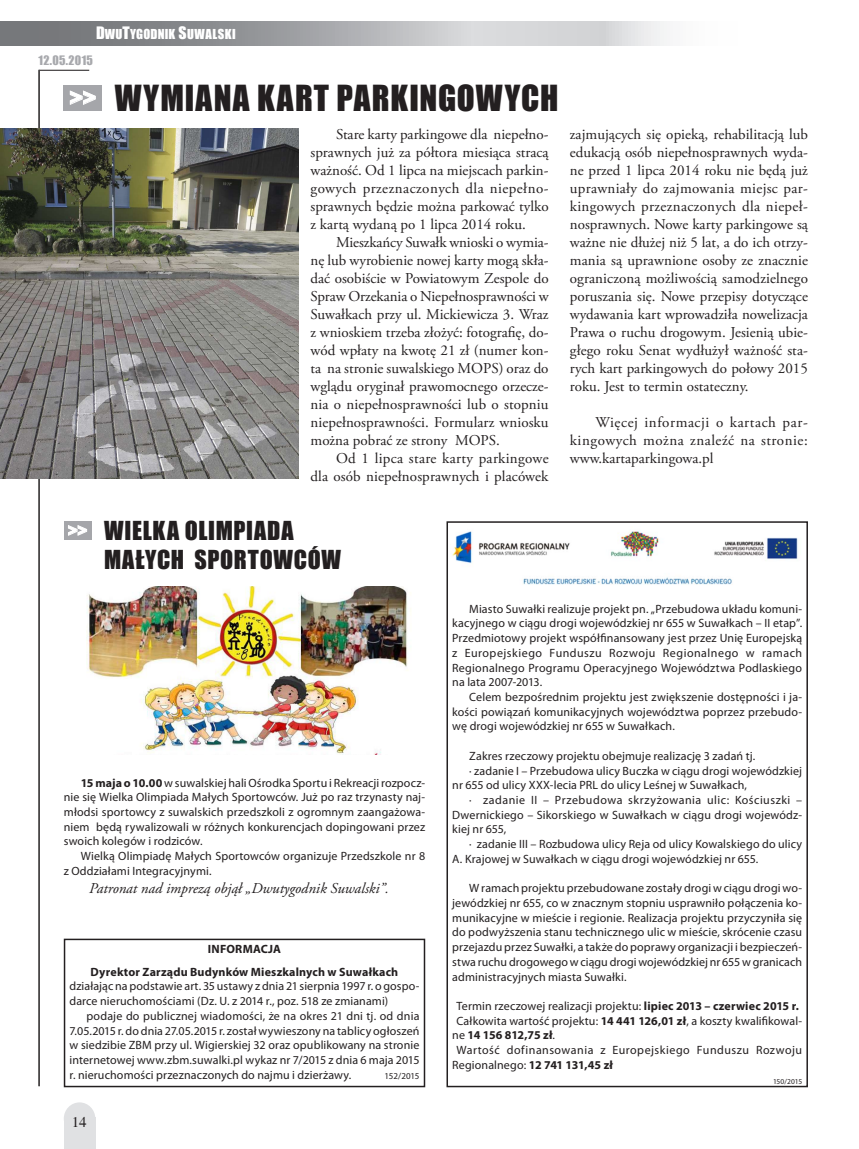
<style>
.page{position:relative;width:859px;height:1149px;background:#fff}
.page>*{position:absolute;margin:0;border:0;box-sizing:border-box;transform-origin:0 0}
.t1{font:33px "Impact";letter-spacing:.035em;color:#231f20}
.t2{font:24px/28.8px "Impact";letter-spacing:.03em;color:#231f20}
.t3{font:19.35px "Impact";color:#fff;scale:.94 1}
.t4{font:15px/18px "Adobe Garamond Pro";color:#231f20;text-align:justify}
.t5{font:italic 15px "Adobe Garamond Pro";color:#231f20}
.t6{font:15px "Times";color:#231f20}
.t7{font:12.6px "Impact";letter-spacing:.015em;color:#fff}
.t8{font:12px/14.7px "Myriad Pro";letter-spacing:.01em;color:#231f20;text-align:justify}
.t9{font:12px "Myriad Pro";letter-spacing:.04em;color:#231f20}
.t10{font:700 12px/22.2px "Myriad Pro";letter-spacing:.015em;color:#231f20;text-align:center}
.t11{font:700 12px "Myriad Pro";letter-spacing:-.025em;color:#231f20}
.t12{font:12px "Impact";letter-spacing:.03em;color:#a8a9ad}
.t13{font:9px "Myriad Pro";letter-spacing:-.02em;color:#231f20}
.t14{font:7.5px "Myriad Pro";letter-spacing:-.02em;color:#231f20}
.s1{font-size:15.75px}
.s2{font-size:26.7px;color:#fff}
.s3{font-weight:700}
.s4{font-weight:400}
</style>
<div class="page">
<hr style="left:39px;top:70px;width:1px;height:1015px;background:#231f20">
<hr style="left:39px;top:70px;width:50px;height:1px;background:#231f20">
<div style="left:64px;top:1101px;width:31px;height:33px;background:#e0e1e3;border-radius:50%"></div>
<div style="left:64px;top:1117px;width:31px;height:31px;background:#e0e1e3"></div>
<svg style="left:0;top:21px;width:667px;height:24px;background:#abadaf"></svg>
<div style="left:64px;top:521px;width:27px;height:19px;background:#a5a6aa"></div>
<svg style="left:68px;top:525px;width:19px;height:10px"></svg>
<img style="left:86px;top:586px;width:322px;height:168px">
<img style="left:0;top:129px;width:298px;height:349px">
<div style="left:64px;top:85px;width:38px;height:26px;background:#a5a6aa"></div>
<svg style="left:70px;top:91px;width:26px;height:13px"></svg>
<div style="left:446px;top:521px;width:362px;height:565px;border:2px solid #231f20"></div>
<img style="left:452px;top:531px;width:346px;height:54px">
<div style="left:64px;top:938px;width:361px;height:148px;border:2px solid #231f20"></div>
<p class="t7" style="left:96px;top:25px;width:141px"><span class="s1">D</span>WU<span class="s1">T</span>YGODNIK <span class="s1">S</span>UWALSKI</p>
<p class="t12" style="left:38px;top:51px;width:56px">12.05.2015</p>
<h1 class="t1" style="left:70px;top:73px;width:490px"><span class="s2">&gt;&gt;</span> WYMIANA KART PARKINGOWYCH</h1>
<p class="t4" style="left:310px;top:125px;width:240px;text-indent:26px">Stare karty parkingowe dla niepełno&shy;sprawnych już za półtora miesiąca stracą ważność. Od 1 lipca na miejscach parkin&shy;gowych przeznaczonych dla niepełno&shy;sprawnych będzie można parkować tylko z kartą wydaną po 1 lipca 2014 roku.</p>
<p class="t4" style="left:310px;top:233px;width:240px;text-indent:26px">Mieszkańcy Suwałk wnioski o wymia&shy;nę lub wyrobienie nowej karty mogą skła&shy;dać osobiście w Powiatowym Zespole do Spraw Orzekania o Niepełnosprawności w Suwałkach przy ul. Mickiewicza 3. Wraz z wnioskiem trzeba złożyć: fotografię, do&shy;wód wpłaty na kwotę 21 zł (numer kon&shy;ta na stronie suwalskiego MOPS) oraz do wglądu oryginał prawomocnego orzecze&shy;nia o niepełnosprawności lub o stopniu niepełnosprawności. Formularz wniosku można pobrać ze strony MOPS.</p>
<p class="t4" style="left:310px;top:449px;width:240px;text-align:right">Od 1 lipca stare karty parkingowe<br>dla osób niepełnosprawnych i placówek</p>
<p class="t4" style="left:570px;top:125px;width:240px">zajmujących się opieką, rehabilitacją lub edukacją osób niepełnosprawnych wyda&shy;ne przed 1 lipca 2014 roku nie będą już uprawniały do zajmowania miejsc par&shy;kingowych przeznaczonych dla niepeł&shy;nosprawnych. Nowe karty parkingowe są ważne nie dłużej niż 5 lat, a do ich otrzy&shy;mania są uprawnione osoby ze znacznie ograniczoną możliwością samodzielnego poruszania się. Nowe przepisy dotyczące wydawania kart wprowadziła nowelizacja Prawa o ruchu drogowym. Jesienią ubie&shy;głego roku Senat wydłużył ważność sta&shy;rych kart parkingowych do połowy 2015 roku. Jest to termin ostateczny.</p>
<p class="t4" style="left:570px;top:413px;width:240px;text-indent:26px">Więcej informacji o kartach par&shy;kingowych można znaleźć na stronie: www.kartaparkingowa.pl</p>
<h3 class="t3" style="left:68px;top:515px;width:22px">&gt;&gt;</h3>
<h2 class="t2" style="left:104px;top:515px;width:238px">WIELKA OLIMPIADA<br>MAŁYCH SPORTOWCÓW</h2>
<p class="t8" style="left:64px;top:775px;width:363px;text-indent:17px"><span class="s3">15 maja o 10.00</span> w suwalskiej hali Ośrodka Sportu i Rekreacji rozpocz&shy;nie się Wielka Olimpiada Małych Sportowców. Już po raz trzynasty naj&shy;młodsi sportowcy z suwalskich przedszkoli z ogromnym zaangażowa&shy;niem będą rywalizowali w różnych konkurencjach dopingowani przez swoich kolegów i rodziców.</p>
<p class="t8" style="left:64px;top:848px;width:363px;text-indent:17px">Wielką Olimpiadę Małych Sportowców organizuje Przedszkole nr 8 z Oddziałami Integracyjnymi.</p>
<p class="t5" style="left:89px;top:878px;width:301px">Patronat nad imprezą objął „Dwutygodnik Suwalski”.</p>
<p class="t10" style="left:91px;top:938px;width:309px">INFORMACJA<br>Dyrektor Zarządu Budynków Mieszkalnych w Suwałkach</p>
<p class="t8" style="left:70px;top:978px;width:351px">działając na podstawie art. 35 ustawy z dnia 21 sierpnia 1997 r. o gospo&shy;darce nieruchomościami (Dz. U. z 2014 r., poz. 518 ze zmianami)</p>
<p class="t8" style="left:70px;top:1008px;width:351px;text-indent:17px">podaje do publicznej wiadomości, że na okres 21 dni tj. od dnia 7.05.2015 r. do dnia 27.05.2015 r. został wywieszony na tablicy ogłoszeń w siedzibie ZBM przy ul. Wigierskiej 32 oraz opublikowany na stronie internetowej www.zbm.suwalki.pl wykaz nr 7/2015 z dnia 6 maja 2015 r. nieruchomości przeznaczonych do najmu i dzierżawy.</p>
<p class="t13" style="left:385px;top:1070px;width:36px">152/2015</p>
<p class="t6" style="left:72px;top:1113px;width:16px">14</p>
<p class="t8" style="left:452px;top:601px;width:351px;text-indent:17px">Miasto Suwałki realizuje projekt pn. „Przebudowa układu komuni&shy;kacyjnego w ciągu drogi wojewódzkiej nr 655 w Suwałkach – II etap”.<br>Przedmiotowy projekt współfinansowany jest przez Unię Europejską z Europejskiego Funduszu Rozwoju Regionalnego w ramach Regionalnego Programu Operacyjnego Województwa Podlaskiego na lata 2007-2013.</p>
<p class="t8" style="left:452px;top:689px;width:351px;text-indent:17px">Celem bezpośrednim projektu jest zwiększenie dostępności i ja&shy;kości powiązań komunikacyjnych województwa poprzez przebudo&shy;wę drogi wojewódzkiej nr 655 w Suwałkach.</p>
<p class="t8" style="left:469px;top:748px;width:287px">Zakres rzeczowy projektu obejmuje realizację 3 zadań tj.</p>
<p class="t8" style="left:469px;top:763px;width:334px">· zadanie I – Przebudowa ulicy Buczka w ciągu drogi wojewódzkiej</p>
<p class="t8" style="left:452px;top:778px;width:296px">nr 655 od ulicy XXX-lecia PRL do ulicy Leśnej w Suwałkach,</p>
<p class="t9" style="left:469px;top:793px;width:334px">· zadanie II – Przebudowa skrzyżowania ulic: Kościuszki –</p>
<p class="t8" style="left:452px;top:807px;width:351px">Dwernickiego – Sikorskiego w Suwałkach w ciągu drogi wojewódz-</p>
<p class="t8" style="left:452px;top:822px;width:56px">kiej nr 655,</p>
<p class="t8" style="left:469px;top:836px;width:334px">· zadanie III – Rozbudowa ulicy Reja od ulicy Kowalskiego do ulicy</p>
<p class="t8" style="left:452px;top:851px;width:308px">A. Krajowej w Suwałkach w ciągu drogi wojewódzkiej nr 655.</p>
<p class="t8" style="left:452px;top:880px;width:351px;text-indent:17px">W ramach projektu przebudowane zostały drogi w ciągu drogi wo&shy;jewódzkiej nr 655, co w znacznym stopniu usprawniło połączenia ko&shy;munikacyjne w mieście i regionie. Realizacja projektu przyczyniła się do podwyższenia stanu technicznego ulic w mieście, skrócenie czasu przejazdu przez Suwałki, a także do poprawy organizacji i bezpieczeń&shy;stwa ruchu drogowego w ciągu drogi wojewódzkiej nr 655 w granicach administracyjnych miasta Suwałki.</p>
<p class="t8" style="left:456px;top:998px;width:344px">Termin rzeczowej realizacji projektu: <span class="s3">lipiec 2013 – czerwiec 2015 r.</span></p>
<p class="t8" style="left:456px;top:1013px;width:347px">Całkowita wartość projektu: <span class="s3">14 441 126,01 zł</span>, a koszty kwalifikowal-</p>
<p class="t11" style="left:452px;top:1028px;width:104px"><span class="s4">ne</span> 14 156 812,75 zł<span class="s4">.</span></p>
<p class="t9" style="left:456px;top:1043px;width:347px">Wartość dofinansowania z Europejskiego Funduszu Rozwoju</p>
<p class="t8" style="left:452px;top:1057px;width:162px">Regionalnego: <span class="s3">12 741 131,45 zł</span></p>
<p class="t14" style="left:773px;top:1076px;width:31px">150/2015</p>
</div>
